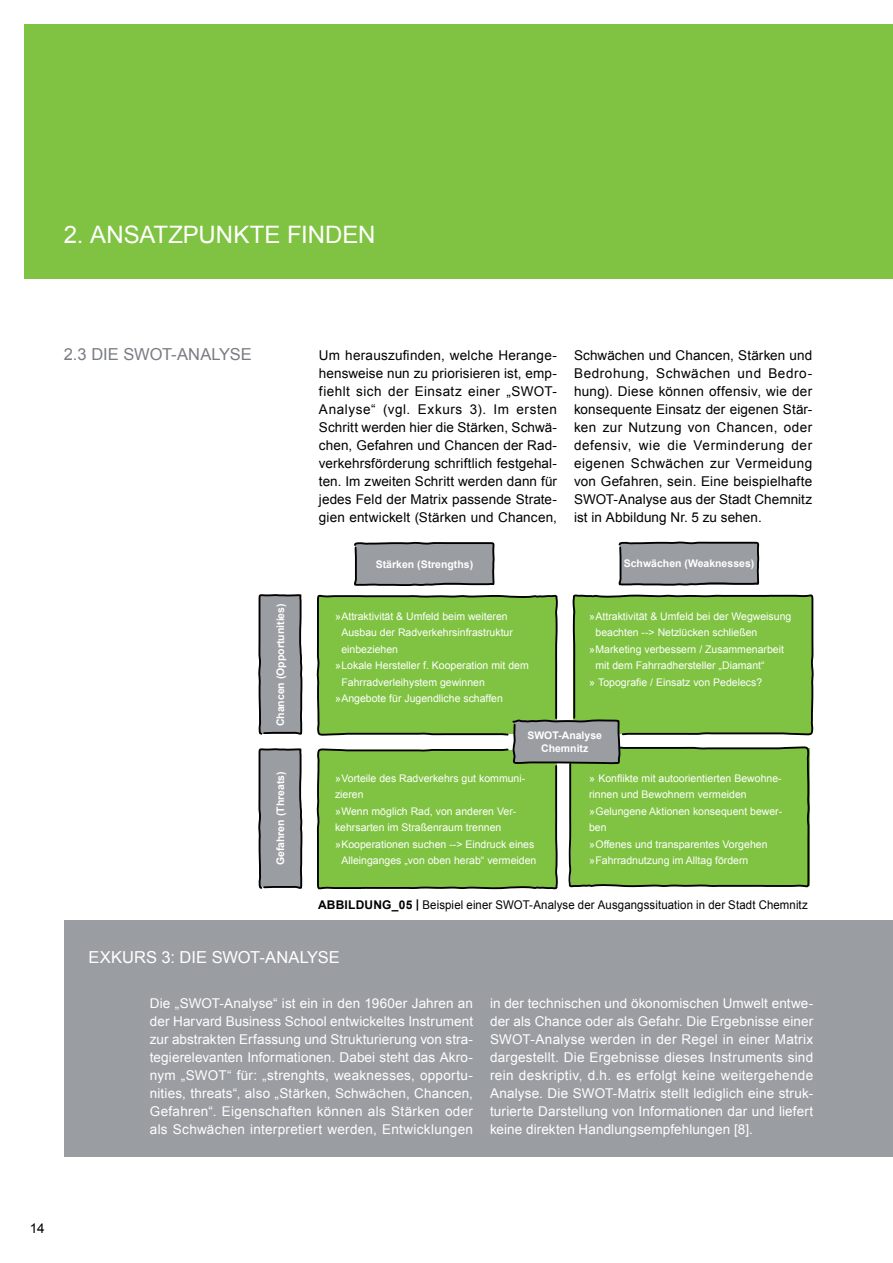
<style>
.page{position:relative;width:893px;height:1263px;background:#fff}
.page>*{position:absolute;margin:0;border:0;box-sizing:border-box;transform-origin:0 0}
.Headline{font:24px "Arial";letter-spacing:-.005em;color:#fff}
.Subheadline{font:16.5px "Arial";letter-spacing:.005em;color:#fff}
.Subheadline-2{font:16.5px "Arial";color:#797c82}
.Fließtext{font:13.5px/18px "Arial";letter-spacing:.015em;color:#fff;text-align:justify}
.Fließtext-2{font:13.5px/18px "Arial";letter-spacing:.005em;color:#000;text-align:justify}
.t1{font:12px "Arial";letter-spacing:.01em;color:#000;scale:.95 1}
.t2{font:10.5px/16.5px "Arial";color:#fff}
.t3{font:700 10.5px "Arial";color:#fff}
.s1{font-weight:700}
</style>
<div class="page">
<div style="left:24px;top:24px;width:869px;height:255px;background:#80c342"></div>
<svg style="left:258px;top:594px;width:45px;height:295px;background:#94979b"></svg>
<svg style="left:316px;top:541px;width:498px;height:349px;background:#8fc063"></svg>
<div style="left:65px;top:920px;width:828px;height:237px;background:#9a9da2"></div>
<p class="Headline" style="left:64px;top:219px;width:313px">2. ANSATZPUNKTE FINDEN</p>
<p class="Subheadline-2" style="left:64px;top:343px;width:189px">2.3 DIE SWOT-ANALYSE</p>
<p class="Fließtext-2" style="left:574px;top:346px;width:240px">Schwächen und Chancen, Stärken und Bedrohung, Schwächen und Bedro&shy;hung). Diese können offensiv, wie der konsequente Einsatz der eigenen Stär&shy;ken zur Nutzung von Chancen, oder defensiv, wie die Verminderung der eigenen Schwächen zur Vermeidung von Gefahren, sein. Eine beispielhafte SWOT-Analyse aus der Stadt Chemnitz ist in Abbildung Nr. 5 zu sehen.</p>
<p class="Fließtext-2" style="left:319px;top:346px;width:240px">Um herauszufinden, welche Herange&shy;hensweise nun zu priorisieren ist, emp&shy;fiehlt sich der Einsatz einer „SWOT-Analyse“ (vgl. Exkurs 3). Im ersten Schritt werden hier die Stärken, Schwä&shy;chen, Gefahren und Chancen der Rad&shy;verkehrsförderung schriftlich festgehal&shy;ten. Im zweiten Schritt werden dann für jedes Feld der Matrix passende Strate&shy;gien entwickelt (Stärken und Chancen,</p>
<p class="t3" style="left:274px;top:726px;width:125px;rotate:-90deg">Chancen (Opportunities)</p>
<p class="t3" style="left:274px;top:865px;width:95px;rotate:-90deg">Gefahren (Threats)</p>
<p class="t3" style="left:376px;top:557px;width:99px">Stärken (Strengths)</p>
<p class="t3" style="left:624px;top:557px;width:132px">Schwächen (Weaknesses)</p>
<p class="t2" style="left:341px;top:608px;width:173px;text-indent:-6px">»Attraktivität &amp; Umfeld beim weiteren<br>Ausbau der Radverkehrsinfrastruktur einbeziehen</p>
<p class="t2" style="left:341px;top:657px;width:189px;text-indent:-6px">»Lokale Hersteller f. Kooperation mit dem<br>Fahrradverleihystem gewinnen</p>
<p class="t2" style="left:335px;top:690px;width:169px">»Angebote für Jugendliche schaffen</p>
<p class="t2" style="left:595px;top:608px;width:197px;text-indent:-6px">»Attraktivität &amp; Umfeld bei der Wegweisung beachten --&gt; Netzlücken schließen</p>
<p class="t2" style="left:595px;top:641px;width:190px;text-indent:-6px">»Marketing verbessern / Zusammenarbeit mit dem Fahrradhersteller „Diamant“</p>
<p class="t2" style="left:589px;top:674px;width:175px">» Topografie / Einsatz von Pedelecs?</p>
<p class="t3" style="left:527px;top:729px;width:76px">SWOT-Analyse</p>
<p class="t3" style="left:541px;top:741px;width:49px">Chemnitz</p>
<p class="t2" style="left:335px;top:770px;width:192px">»Vorteile des Radverkehrs gut kommuni&shy;zieren</p>
<p class="t2" style="left:335px;top:803px;width:183px">»Wenn möglich Rad, von anderen Ver&shy;kehrsarten im Straßenraum trennen</p>
<p class="t2" style="left:335px;top:836px;width:203px;text-align:right">»Kooperationen suchen --&gt; Eindruck eines<br>Alleinganges „von oben herab“ vermeiden</p>
<p class="t2" style="left:589px;top:770px;width:194px">» Konflikte mit autoorientierten Bewohne&shy;rinnen und Bewohnern vermeiden</p>
<p class="t2" style="left:589px;top:803px;width:195px">»Gelungene Aktionen konsequent bewer&shy;ben</p>
<p class="t2" style="left:589px;top:836px;width:180px">»Offenes und transparentes Vorgehen</p>
<p class="t2" style="left:589px;top:852px;width:161px">»Fahrradnutzung im Alltag fördern</p>
<p class="t1" style="left:318px;top:897px;width:517px"><span class="s1">ABBILDUNG_05 |</span> Beispiel einer SWOT-Analyse der Ausgangssituation in der Stadt Chemnitz</p>
<p class="Subheadline" style="left:89px;top:946px;width:253px">EXKURS 3: DIE SWOT-ANALYSE</p>
<p class="Fließtext" style="left:150px;top:994px;width:325px">Die „SWOT-Analyse“ ist ein in den 1960er Jahren an der Harvard Business School entwickeltes Instrument zur abstrakten Erfassung und Strukturierung von stra&shy;tegierelevanten Informationen. Dabei steht das Akro&shy;nym „SWOT“ für: „strenghts, weaknesses, opportu&shy;nities, threats“, also „Stärken, Schwächen, Chancen, Gefahren“. Eigenschaften können als Stärken oder als Schwächen interpretiert werden, Entwicklungen</p>
<p class="Fließtext" style="left:490px;top:994px;width:325px">in der technischen und ökonomischen Umwelt entwe&shy;der als Chance oder als Gefahr. Die Ergebnisse einer SWOT-Analyse werden in der Regel in einer Matrix dargestellt. Die Ergebnisse dieses Instruments sind rein deskriptiv, d.h. es erfolgt keine weitergehende Analyse. Die SWOT-Matrix stellt lediglich eine struk&shy;turierte Darstellung von Informationen dar und liefert keine direkten Handlungsempfehlungen [8].</p>
<p class="Fließtext-2" style="left:30px;top:1219px;width:17px">14</p>
</div>
